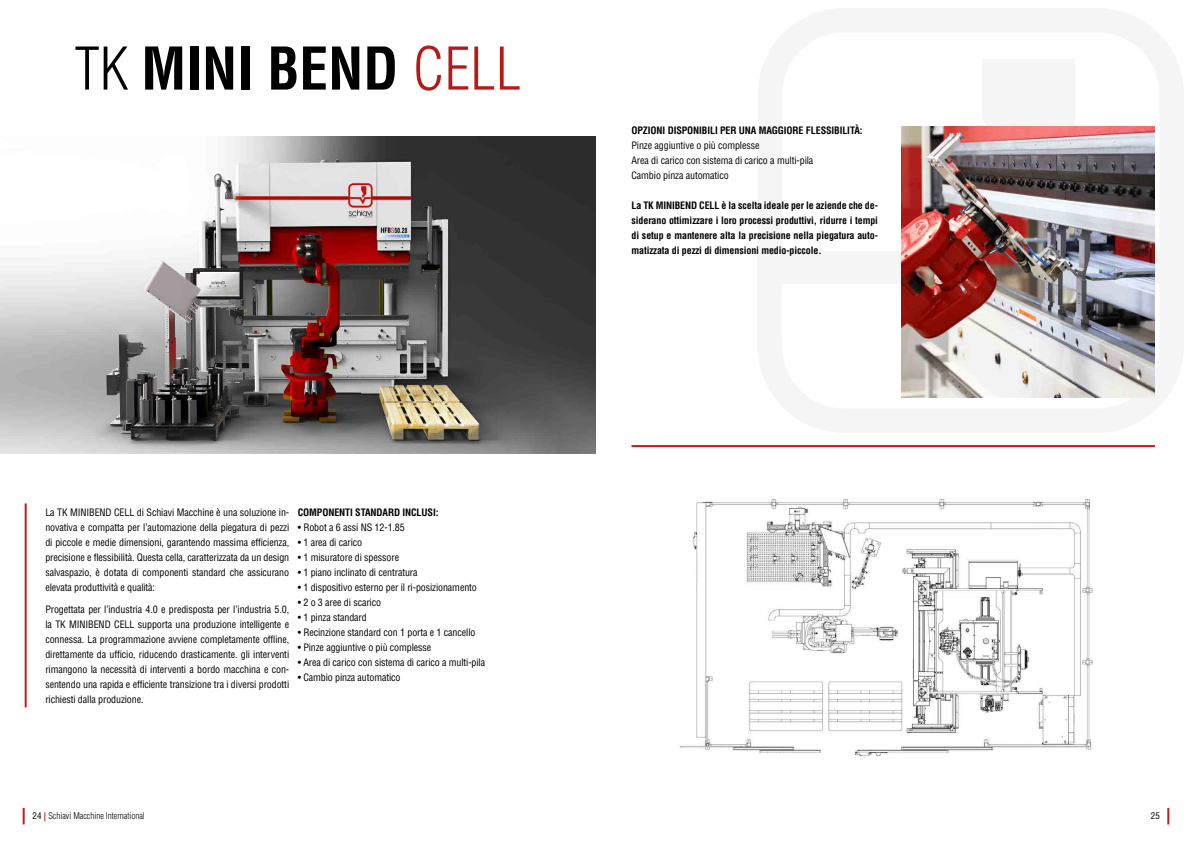
<style>
.page{position:relative;width:1191px;height:842px;background:#fff}
.page>*{position:absolute;margin:0;border:0;box-sizing:border-box;transform-origin:0 0}
.t1{font:700 condensed 57.4px "Helvetica LT Std";color:#000}
.t2{font:condensed 10px/15px "Helvetica LT Std";letter-spacing:-.01em;color:#000;text-align:justify}
.t3{font:700 condensed 10px/15px "Helvetica LT Std";letter-spacing:-.01em;color:#000;text-align:justify}
.t4{font:300 condensed 9px "Helvetica LT Std";color:#000}
.t5{font:condensed 9px "Helvetica LT Std";color:#000}
.s1{font-weight:300}
.s2{font-weight:300;color:#b71918}
.s3{font-weight:400}
.s4{font-weight:700;color:#b71918}
</style>
<div class="page">
<img style="left:0;top:136px;width:595px;height:318px">
<hr style="left:25px;top:503px;width:2px;height:204px;background:#c8191b">
<hr style="left:631px;top:445px;width:524px;height:2px;background:#c8191b">
<img style="left:680px;top:498px;width:413px;height:260px">
<img style="left:901px;top:126px;width:254px;height:271px">
<svg style="left:1167px;top:808px;width:2px;height:16px"></svg>
<svg style="left:23px;top:808px;width:2px;height:16px"></svg>
<h1 class="t1" style="left:74px;top:33px;width:448px"><span class="s1">TK</span> MINI BEND <span class="s2">CELL</span></h1>
<p class="t2" style="left:45px;top:505px;width:245px">La TK MINIBEND CELL di Schiavi Macchine è una soluzione in&shy;novativa e compatta per l’automazione della piegatura di pezzi di piccole e medie dimensioni, garantendo massima efficienza, precisione e flessibilità. Questa cella, caratterizzata da un design salvaspazio, è dotata di componenti standard che assicurano elevata produttività e qualità:</p>
<p class="t3" style="left:298px;top:505px;width:142px">COMPONENTI STANDARD INCLUSI:</p>
<p class="t2" style="left:298px;top:520px;width:109px">• Robot a 6 assi NS 12-1.85</p>
<p class="t2" style="left:298px;top:535px;width:66px">• 1 area di carico</p>
<p class="t2" style="left:298px;top:550px;width:103px">• 1 misuratore di spessore</p>
<p class="t2" style="left:298px;top:565px;width:121px">• 1 piano inclinato di centratura</p>
<p class="t2" style="left:298px;top:580px;width:181px">• 1 dispositivo esterno per il ri-posizionamento</p>
<p class="t2" style="left:298px;top:595px;width:85px">• 2 o 3 aree di scarico</p>
<p class="t2" style="left:298px;top:610px;width:71px">• 1 pinza standard</p>
<p class="t2" style="left:298px;top:625px;width:179px">• Recinzione standard con 1 porta e 1 cancello</p>
<p class="t2" style="left:298px;top:640px;width:135px">• Pinze aggiuntive o più complesse</p>
<p class="t2" style="left:298px;top:655px;width:189px">• Area di carico con sistema di carico a multi-pila</p>
<p class="t2" style="left:298px;top:670px;width:104px">• Cambio pinza automatico</p>
<p class="t2" style="left:45px;top:602px;width:245px">Progettata per l’industria 4.0 e predisposta per l’industria 5.0, la TK MINIBEND CELL supporta una produzione intelligente e connessa. La programmazione avviene completamente offline, direttamente da ufficio, riducendo drasticamente. gli interventi rimangono la necessità di interventi a bordo macchina e con&shy;sentendo una rapida e efficiente transizione tra i diversi prodotti richiesti dalla produzione.</p>
<p class="t3" style="left:631px;top:122px;width:232px">OPZIONI DISPONIBILI PER UNA MAGGIORE FLESSIBILITÀ:</p>
<p class="t2" style="left:631px;top:137px;width:183px;text-align:left">Pinze aggiuntive o più complesse<br>Area di carico con sistema di carico a multi-pila<br>Cambio pinza automatico</p>
<p class="t3" style="left:631px;top:197px;width:248px">La TK MINIBEND CELL è la scelta ideale per le aziende che de&shy;siderano ottimizzare i loro processi produttivi, ridurre i tempi di setup e mantenere alta la precisione nella piegatura auto&shy;matizzata di pezzi di dimensioni medio-piccole.</p>
<p class="t4" style="left:33px;top:810px;width:114px"><span class="s3">24</span> <span class="s4">|</span> Schiavi Macchine International</p>
<p class="t5" style="left:1150px;top:810px;width:10px">25</p>
</div>
